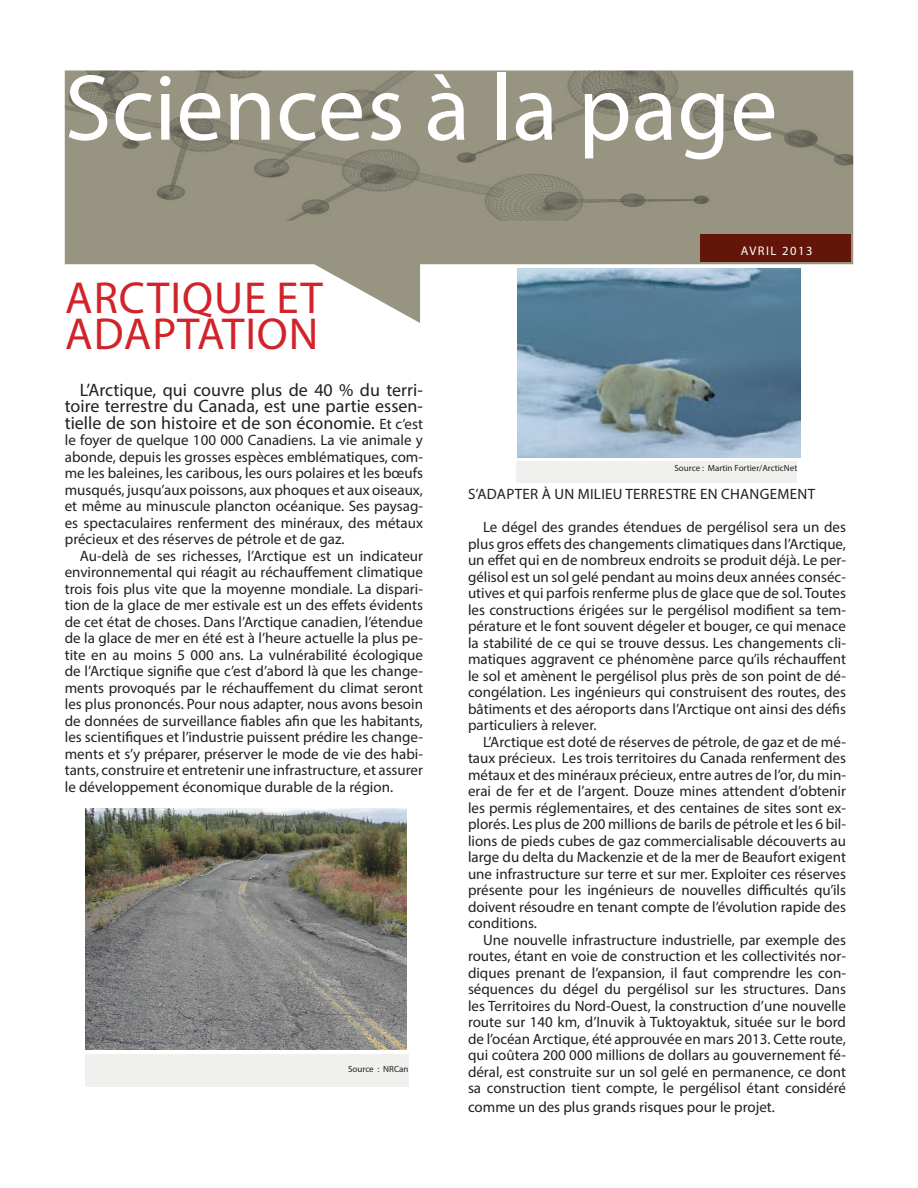
<style>
.page{position:relative;width:918px;height:1188px;background:#fff}
.page>*{position:absolute;margin:0;border:0;box-sizing:border-box;transform-origin:0 0}
.t1{font:94.5px "Myriad Pro";color:#fff}
.t2{font:45px "Myriad Pro";letter-spacing:.02em;color:#d1232a}
.Main_text{font:18px/16.5px "Myriad Pro";color:#231f20;text-align:justify}
.Main_text-2{font:15px/16.5px "Myriad Pro";color:#231f20;text-align:justify}
.Main_text-3{font:15px "Myriad Pro";letter-spacing:.02em;color:#231f20}
.Main_text-4{font:12.6px "Myriad Pro";letter-spacing:.12em;color:#fff}
.t3{font:9px "Myriad Pro";color:#231f20}
.s1{font-size:15px}
</style>
<div class="page">
<svg style="left:65px;top:70px;width:788px;height:253px;fill:#979481"></svg>
<div style="left:700px;top:234px;width:151px;height:28px;background:#621508"></div>
<div style="left:85px;top:1055px;width:324px;height:32px;background:#f0f1ee"></div>
<div style="left:517px;top:461px;width:280px;height:21px;background:#f0f1ee"></div>
<img style="left:85px;top:808px;width:322px;height:241px">
<img style="left:517px;top:268px;width:283px;height:189px">
<p class="t1" style="left:65px;top:50px;width:714px">Sciences à la page</p>
<p class="t2" style="left:65px;top:270px;width:259px">ARCTIQUE ET</p>
<p class="t2" style="left:65px;top:306px;width:255px">ADAPTATION</p>
<p class="Main_text" style="left:65px;top:381px;width:360px;text-indent:15px">L’Arctique, qui couvre plus de 40 % du terri&shy;toire terrestre du Canada, est une partie essen&shy;tielle de son histoire et de son économie. <span class="s1">Et c’est</span></p>
<p class="Main_text-2" style="left:65px;top:432px;width:360px">le foyer de quelque 100 000 Canadiens. La vie animale y abonde, depuis les grosses espèces emblématiques, com&shy;me les baleines, les caribous, les ours polaires et les bœufs musqués, jusqu’aux poissons, aux phoques et aux oiseaux, et même au minuscule plancton océanique. Ses paysag&shy;es spectaculaires renferment des minéraux, des métaux précieux et des réserves de pétrole et de gaz.</p>
<p class="Main_text-2" style="left:65px;top:547px;width:360px;text-indent:15px">Au-delà de ses richesses, l’Arctique est un indicateur environnemental qui réagit au réchauffement climatique trois fois plus vite que la moyenne mondiale. La dispari&shy;tion de la glace de mer estivale est un des effets évidents de cet état de choses. Dans l’Arctique canadien, l’étendue de la glace de mer en été est à l’heure actuelle la plus pe&shy;tite en au moins 5 000 ans. La vulnérabilité écologique de l’Arctique signifie que c’est d’abord là que les change&shy;ments provoqués par le réchauffement du climat seront les plus prononcés. Pour nous adapter, nous avons besoin de données de surveillance fiables afin que les habitants, les scientifiques et l’industrie puissent prédire les change&shy;ments et s’y préparer, préserver le mode de vie des habi&shy;tants, construire et entretenir une infrastructure, et assurer le développement économique durable de la région.</p>
<p class="t3" style="left:348px;top:1064px;width:62px">Source : NRCan</p>
<p class="Main_text-4" style="left:741px;top:243px;width:73px">AVRIL 2013</p>
<p class="t3" style="left:674px;top:462px;width:124px">Source : Martin Fortier/ArcticNet</p>
<p class="Main_text-3" style="left:468px;top:485px;width:348px">S’ADAPTER À UN MILIEU TERRESTRE EN CHANGEMENT</p>
<p class="Main_text-2" style="left:468px;top:519px;width:380px;text-indent:15px">Le dégel des grandes étendues de pergélisol sera un des plus gros effets des changements climatiques dans l’Arctique, un effet qui en de nombreux endroits se produit déjà. Le per&shy;gélisol est un sol gelé pendant au moins deux années conséc&shy;utives et qui parfois renferme plus de glace que de sol. Toutes les constructions érigées sur le pergélisol modifient sa tem&shy;pérature et le font souvent dégeler et bouger, ce qui menace la stabilité de ce qui se trouve dessus. Les changements cli&shy;matiques aggravent ce phénomène parce qu’ils réchauffent le sol et amènent le pergélisol plus près de son point de dé&shy;congélation. Les ingénieurs qui construisent des routes, des bâtiments et des aéroports dans l’Arctique ont ainsi des défis particuliers à relever.</p>
<p class="Main_text-2" style="left:468px;top:733px;width:380px;text-indent:15px">L’Arctique est doté de réserves de pétrole, de gaz et de mé&shy;taux précieux. Les trois territoires du Canada renferment des métaux et des minéraux précieux, entre autres de l’or, du min&shy;erai de fer et de l’argent. Douze mines attendent d’obtenir les permis réglementaires, et des centaines de sites sont ex&shy;plorés. Les plus de 200 millions de barils de pétrole et les 6 bil&shy;lions de pieds cubes de gaz commercialisable découverts au large du delta du Mackenzie et de la mer de Beaufort exigent une infrastructure sur terre et sur mer. Exploiter ces réserves présente pour les ingénieurs de nouvelles difficultés qu’ils doivent résoudre en tenant compte de l’évolution rapide des conditions.</p>
<p class="Main_text-2" style="left:468px;top:931px;width:380px;text-indent:15px">Une nouvelle infrastructure industrielle, par exemple des routes, étant en voie de construction et les collectivités nor&shy;diques prenant de l’expansion, il faut comprendre les con&shy;séquences du dégel du pergélisol sur les structures. Dans les Territoires du Nord-Ouest, la construction d’une nouvelle route sur 140 km, d’Inuvik à Tuktoyaktuk, située sur le bord de l’océan Arctique, été approuvée en mars 2013. Cette route, qui coûtera 200 000 millions de dollars au gouvernement fé&shy;déral, est construite sur un sol gelé en permanence, ce dont sa construction tient compte, le pergélisol étant considéré</p>
<p class="Main_text-2" style="left:468px;top:1099px;width:308px">comme un des plus grands risques pour le projet.</p>
</div>
